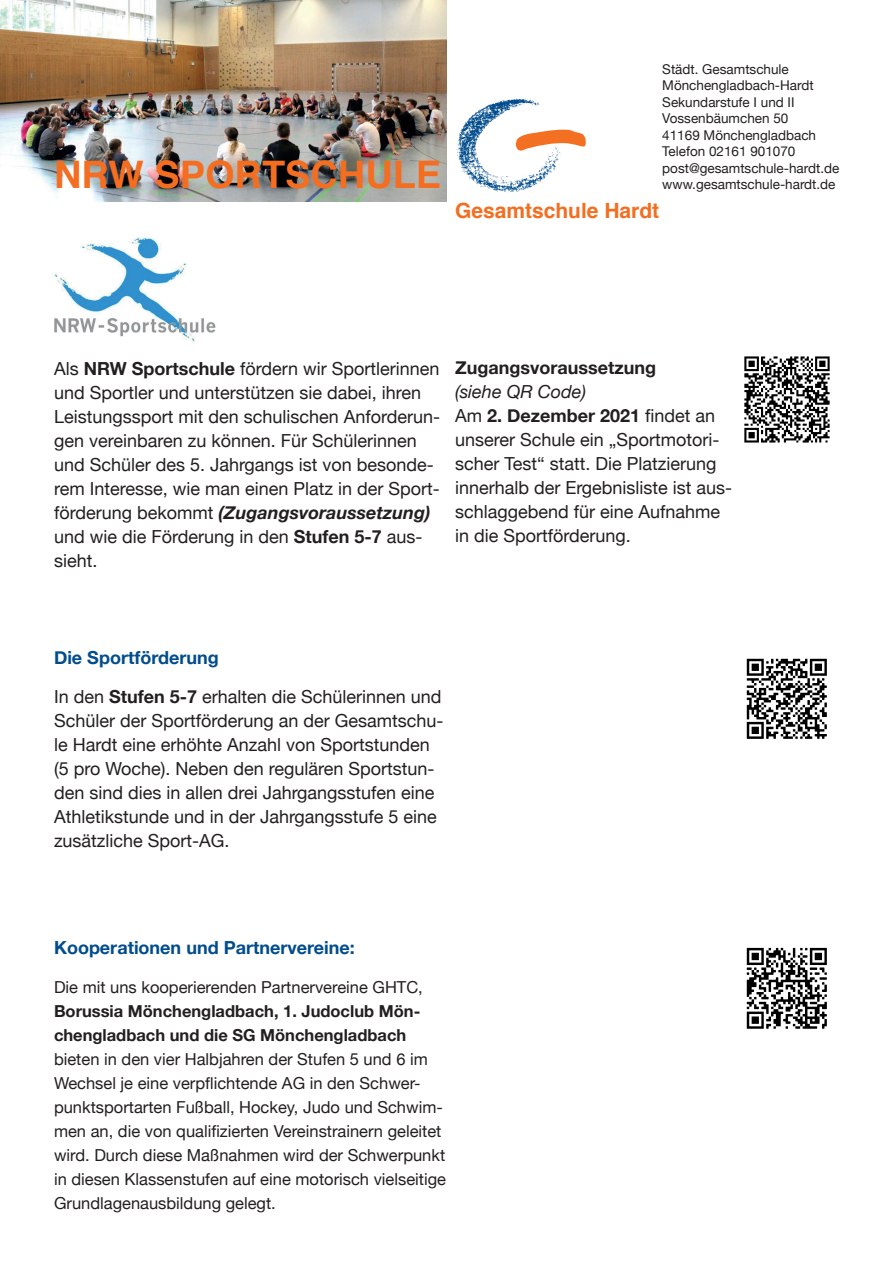
<style>
.page{position:relative;width:893px;height:1263px;background:#fff}
.page>*{position:absolute;margin:0;border:0;box-sizing:border-box;transform-origin:0 0}
.t1{font:700 37.95px "Helvetica";color:#f36e21}
.t2{font:700 21px "Helvetica";color:#f36e21}
.t3{font:18px/24px "Helvetica Neue";color:#231f20}
.t4{font:700 18px "Helvetica Neue";color:#014c8c}
.t5{font:700 18px "Helvetica Neue";color:#231f20}
.t6{font:16.5px/24px "Helvetica Neue";color:#231f20}
.t7{font:700 16.5px/24px "Helvetica Neue";color:#231f20}
.t8{font:13.5px/16.5px "Helvetica Neue";color:#231f20}
.s1{font-weight:700}
.s2{font-weight:700;font-style:italic}
.s3{font-style:italic}
.s4{font-weight:700;color:#014c8c}
</style>
<div class="page">
<img style="left:0;top:0;width:446px;height:202px">
<img style="left:456px;top:98px;width:107px;height:95px">
<img style="left:513px;top:130px;width:73px;height:22px">
<img style="left:54px;top:237px;width:162px;height:105px">
<img style="left:744px;top:356px;width:86px;height:87px">
<img style="left:746px;top:658px;width:81px;height:81px">
<img style="left:746px;top:947px;width:81px;height:82px">
<h1 class="t1" style="left:54px;top:144px;width:389px">NRW SPORTSCHULE</h1>
<p class="t8" style="left:662px;top:61px;width:179px">Städt. Gesamtschule<br>Mönchengladbach-Hardt<br>Sekundarstufe I und II<br>Vossenbäumchen 50<br>41169 Mönchengladbach<br>Telefon 02161 901070 post@gesamtschule-hardt.de www.gesamtschule-hardt.de</p>
<p class="t2" style="left:455px;top:193px;width:206px">Gesamtschule Hardt</p>
<p class="t3" style="left:54px;top:358px;width:388px">Als <span class="s1">NRW Sportschule</span> fördern wir Sportlerinnen und Sportler und unterstützen sie dabei, ihren Leistungssport mit den schulischen Anforderun&shy;gen vereinbaren zu können. Für Schülerinnen und Schüler des 5. Jahrgangs ist von besonde&shy;rem Interesse, wie man einen Platz in der Sport&shy;förderung bekommt <span class="s2">(Zugangsvoraussetzung) </span>und wie die Förderung in den <span class="s1">Stufen 5-7</span> aus&shy;sieht.</p>
<p class="t5" style="left:455px;top:354px;width:203px">Zugangsvoraussetzung</p>
<p class="t3" style="left:455px;top:381px;width:279px"><span class="s3">(siehe QR Code)<br></span>Am <span class="s1">2. Dezember 2021</span> findet an unserer Schule ein „Sportmotori&shy;scher Test“ statt. Die Platzierung innerhalb der Ergebnisliste ist aus&shy;schlaggebend für eine Aufnahme in die Sportförderung.</p>
<p class="t3" style="left:54px;top:639px;width:389px;line-height:39px"><span class="s4">Die Sportförderung<br></span>In den <span class="s1">Stufen 5-7</span> erhalten die Schülerinnen und</p>
<p class="t3" style="left:54px;top:709px;width:391px">Schüler der Sportförderung an der Gesamtschu&shy;le Hardt eine erhöhte Anzahl von Sportstunden (5 pro Woche). Neben den regulären Sportstun&shy;den sind dies in allen drei Jahrgangsstufen eine Athletikstunde und in der Jahrgangsstufe 5 eine zusätzliche Sport-AG.</p>
<p class="t4" style="left:54px;top:934px;width:302px">Kooperationen und Partnervereine:</p>
<p class="t6" style="left:54px;top:976px;width:370px">Die mit uns kooperierenden Partnervereine GHTC,</p>
<p class="t7" style="left:54px;top:1000px;width:368px">Borussia Mönchengladbach, 1. Judoclub Mön&shy;chengladbach und die SG Mönchengladbach</p>
<p class="t6" style="left:54px;top:1048px;width:394px">bieten in den vier Halbjahren der Stufen 5 und 6 im Wechsel je eine verpflichtende AG in den Schwer&shy;punktsportarten Fußball, Hockey, Judo und Schwim&shy;men an, die von qualifizierten Vereinstrainern geleitet wird. Durch diese Maßnahmen wird der Schwerpunkt in diesen Klassenstufen auf eine motorisch vielseitige Grundlagenausbildung gelegt.</p>
</div>
